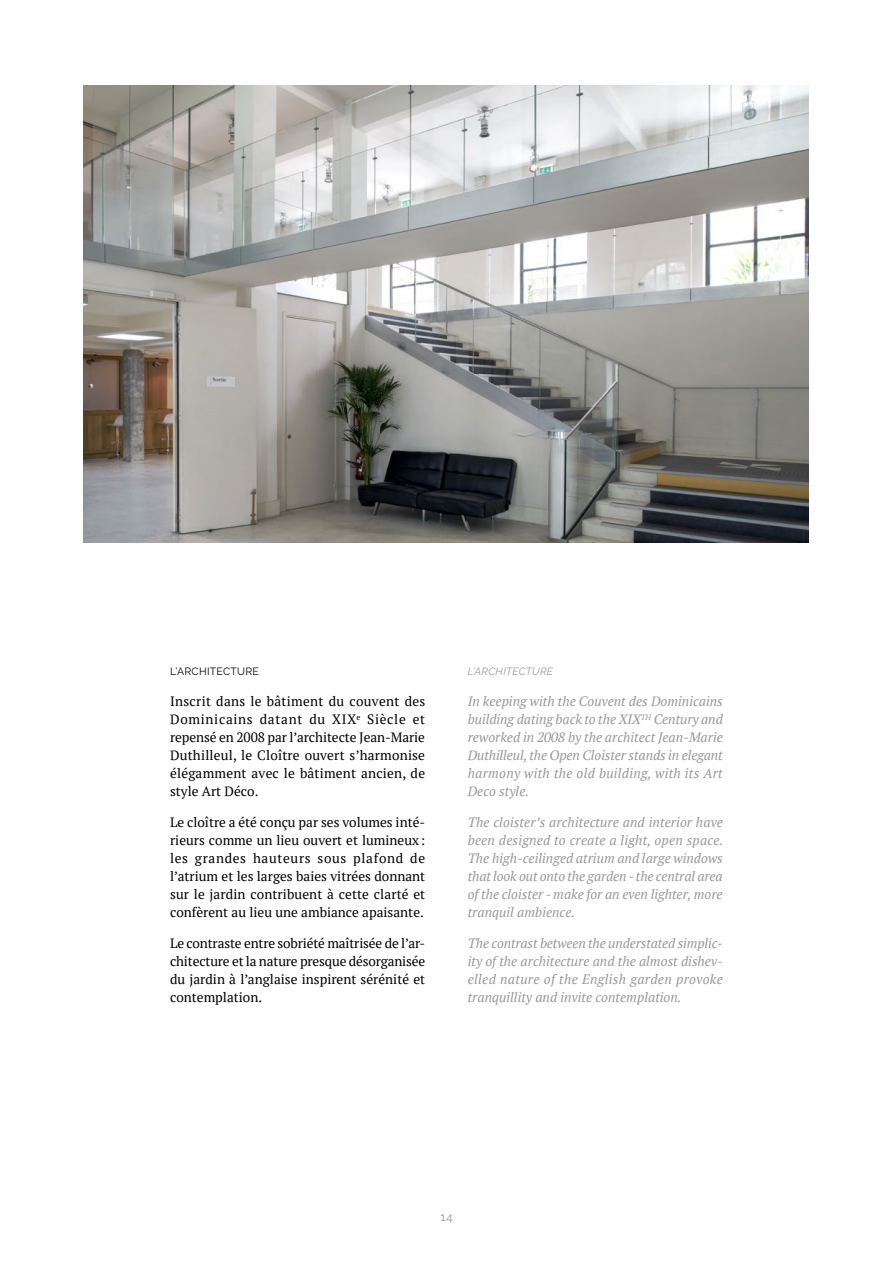
<style>
.page{position:relative;width:893px;height:1263px;background:#fff}
.page>*{position:absolute;margin:0;border:0;box-sizing:border-box;transform-origin:0 0}
.t1{font:italic 13.5px/18px "PT Serif";color:#999898;text-align:justify}
.t2{font:13.5px/18px "PT Serif";color:#000;text-align:justify}
.t3{font:12px "Raleway";color:#999898}
.t4{font:10.5px "Raleway";letter-spacing:.025em;color:#000}
.t5{font:italic 10.5px "Raleway";letter-spacing:.025em;color:#999898}
</style>
<div class="page">
<img style="left:84px;top:85px;width:725px;height:457px">
<p class="t4" style="left:170px;top:665px;width:90px">L’ARCHITECTURE</p>
<p class="t2" style="left:170px;top:692px;width:257px">Inscrit dans le bâtiment du couvent des Dominicains datant du XIX<sup>e</sup> Siècle et repensé en 2008 par l’architecte Jean-Marie Duthilleul, le Cloître ouvert s’harmonise élégamment avec le bâtiment ancien, de style Art Déco.</p>
<p class="t2" style="left:170px;top:813px;width:257px">Le cloître a été conçu par ses volumes inté&shy;rieurs comme un lieu ouvert et lumineux: les grandes hauteurs sous plafond de l’atrium et les larges baies vitrées donnant sur le jardin contribuent à cette clarté et confèrent au lieu une ambiance apaisante.</p>
<p class="t2" style="left:170px;top:934px;width:257px">Le contraste entre sobriété maîtrisée de l’ar&shy;chitecture et la nature presque désorganisée du jardin à l’anglaise inspirent sérénité et contemplation.</p>
<p class="t5" style="left:468px;top:665px;width:87px">L’ARCHITECTURE</p>
<p class="t1" style="left:468px;top:692px;width:257px">In keeping with the Couvent des Dominicains building dating back to the XIX<sup>TH</sup> Century and reworked in 2008 by the architect Jean-Marie Duthilleul, the Open Cloister stands in elegant harmony with the old building, with its Art Deco style.</p>
<p class="t1" style="left:468px;top:813px;width:257px">The cloister’s architecture and interior have been designed to create a light, open space.<br>The high-ceilinged atrium and large windows that look out onto the garden - the central area of the cloister - make for an even lighter, more tranquil ambience.</p>
<p class="t1" style="left:468px;top:934px;width:257px">The contrast between the understated simplic&shy;ity of the architecture and the almost dishev&shy;elled nature of the English garden provoke tranquillity and invite contemplation.</p>
<p class="t3" style="left:440px;top:1210px;width:14px">14</p>
</div>
